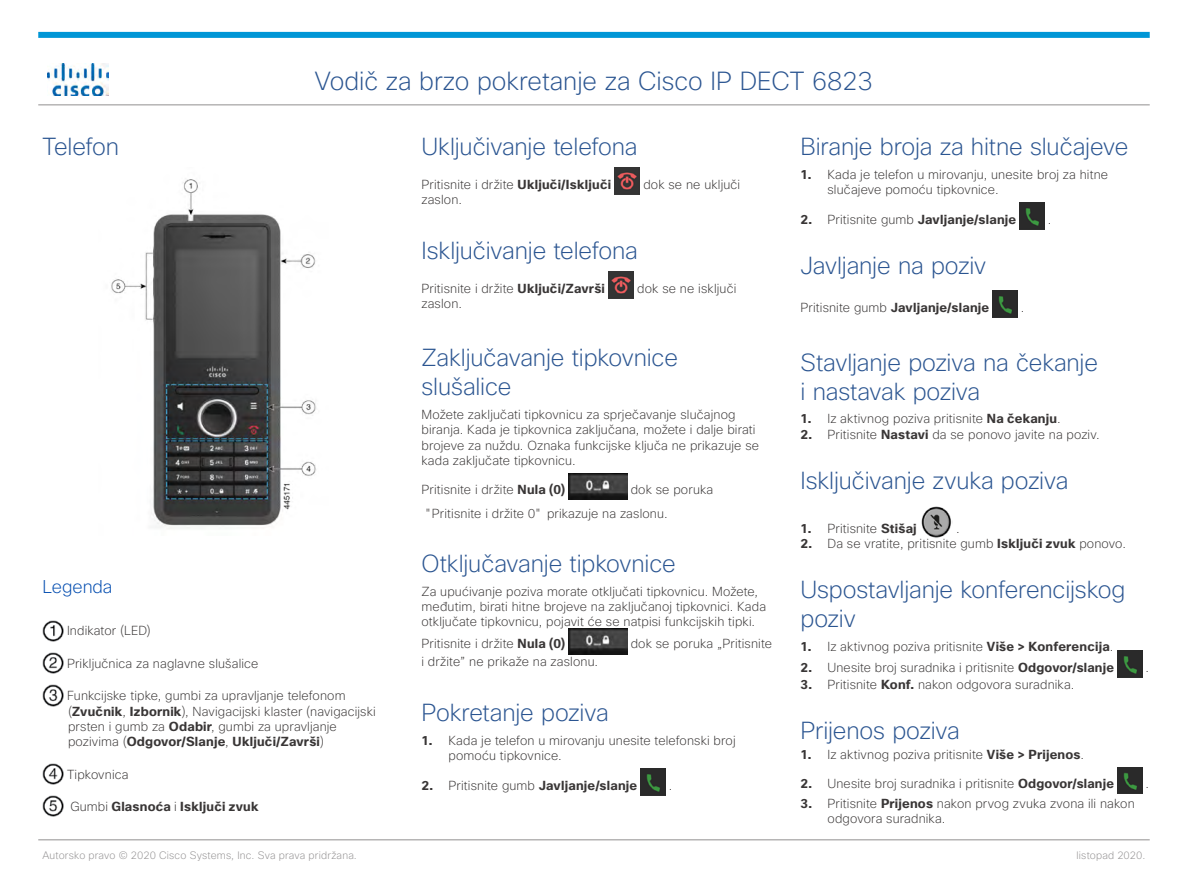
<style>
.page{position:relative;width:1188px;height:893px;background:#fff}
.page>*{position:absolute;margin:0;border:0;box-sizing:border-box;transform-origin:0 0}
.primary_head{font:200 25.5px "Cisco Sans";color:#2b5591}
.Heading_1{font:200 24px/28.8px "Cisco Sans";letter-spacing:-.005em;color:#2b5591}
.image__1{font:200 18px "Cisco Sans";letter-spacing:-.005em;color:#004baf}
.body{font:200 12.75px/15.3px "Cisco Sans";letter-spacing:.01em;color:#393636}
.legend{font:200 12.75px/15.3px "Cisco Sans";letter-spacing:.01em;color:#393636}
.body-2{font:700 12.75px "Cisco Sans";letter-spacing:.015em;color:#393636}
.legend-2{font:700 12.75px "Cisco Sans";letter-spacing:.02em;color:#393636}
.Footer_left{font:200 10.5px "Cisco Sans";letter-spacing:.02em;color:#918f90}
.Footer_right{font:200 10.5px "Cisco Sans";letter-spacing:.015em;color:#918f90}
.s1{font-weight:700}
.s2{font-weight:200}
</style>
<div class="page">
<div style="left:38px;top:32px;width:1112px;height:6px;background:#0096d6"></div>
<hr style="left:38px;top:104px;width:1112px;height:1px;background:#918f90">
<hr style="left:38px;top:839px;width:1112px;height:1px;background:#918f90">
<img style="left:48px;top:64px;width:60px;height:32px">
<img style="left:111px;top:179px;width:205px;height:350px">
<img style="left:43px;top:620px;width:21px;height:21px">
<img style="left:43px;top:652px;width:21px;height:22px">
<img style="left:43px;top:685px;width:21px;height:21px">
<img style="left:43px;top:763px;width:21px;height:21px">
<img style="left:43px;top:795px;width:21px;height:22px">
<img style="left:614px;top:168px;width:26px;height:27px">
<img style="left:608px;top:271px;width:26px;height:27px">
<img style="left:569px;top:473px;width:59px;height:27px">
<img style="left:569px;top:628px;width:59px;height:26px">
<img style="left:641px;top:768px;width:25px;height:27px">
<img style="left:1020px;top:203px;width:25px;height:27px">
<img style="left:993px;top:291px;width:25px;height:27px">
<img style="left:921px;top:506px;width:32px;height:32px">
<img style="left:1117px;top:650px;width:25px;height:27px">
<img style="left:1117px;top:767px;width:25px;height:27px">
<p class="primary_head" style="left:315px;top:64px;width:560px">Vodič za brzo pokretanje za Cisco IP DECT 6823</p>
<p class="Heading_1" style="left:43px;top:133px;width:78px">Telefon</p>
<p class="image__1" style="left:43px;top:575px;width:71px">Legenda</p>
<p class="legend" style="left:67px;top:624px;width:85px">Indikator (LED)</p>
<p class="legend" style="left:67px;top:656px;width:193px">Priključnica za naglavne slušalice</p>
<p class="legend" style="left:67px;top:688px;width:310px">Funkcijske tipke, gumbi za upravljanje telefonom (<span class="s1">Zvučnik</span>, <span class="s1">Izbornik</span>), Navigacijski klaster (navigacijski prsten i gumb za <span class="s1">Odabir</span>, gumbi za upravljanje pozivima (<span class="s1">Odgovor/Slanje</span>, <span class="s1">Uključi/Završi</span>)</p>
<p class="legend" style="left:67px;top:767px;width:63px">Tipkovnica</p>
<p class="legend-2" style="left:70px;top:798px;width:190px"><span class="s2">Gumbi</span> Glasnoća <span class="s2">i</span> Isključi zvuk</p>
<p class="Heading_1" style="left:422px;top:133px;width:218px">Uključivanje telefona</p>
<p class="body" style="left:422px;top:177px;width:191px">Pritisnite i držite <span class="s1">Uključi/Isključi</span></p>
<p class="body" style="left:643px;top:177px;width:98px">dok se ne uključi</p>
<p class="body" style="left:422px;top:193px;width:42px">zaslon.</p>
<p class="Heading_1" style="left:422px;top:237px;width:218px">Isključivanje telefona</p>
<p class="body" style="left:422px;top:281px;width:185px">Pritisnite i držite <span class="s1">Uključi/Završi</span></p>
<p class="body" style="left:637px;top:281px;width:101px">dok se ne isključi</p>
<p class="body" style="left:422px;top:296px;width:42px">zaslon.</p>
<p class="Heading_1" style="left:422px;top:344px;width:258px">Zaključavanje tipkovnice slušalice</p>
<p class="body" style="left:422px;top:407px;width:339px">Možete zaključati tipkovnicu za sprječavanje slučajnog biranja. Kada je tipkovnica zaključana, možete i dalje birati brojeve za nuždu. Oznaka funkcijske ključa ne prikazuje se kada zaključate tipkovnicu.</p>
<p class="body" style="left:422px;top:482px;width:145px">Pritisnite i držite <span class="s1">Nula (0)</span></p>
<p class="body" style="left:631px;top:482px;width:84px">dok se poruka</p>
<p class="body" style="left:425px;top:506px;width:244px">"Pritisnite i držite 0" prikazuje na zaslonu.</p>
<p class="Heading_1" style="left:422px;top:550px;width:256px">Otključavanje tipkovnice</p>
<p class="body" style="left:422px;top:584px;width:346px">Za upućivanje poziva morate otključati tipkovnicu. Možete, međutim, birati hitne brojeve na zaključanoj tipkovnici. Kada otključate tipkovnicu, pojavit će se natpisi funkcijskih tipki.</p>
<p class="body" style="left:422px;top:637px;width:145px">Pritisnite i držite <span class="s1">Nula (0)</span></p>
<p class="body" style="left:631px;top:637px;width:143px">dok se poruka „Pritisnite</p>
<p class="body" style="left:422px;top:655px;width:178px">i držite” ne prikaže na zaslonu.</p>
<p class="Heading_1" style="left:422px;top:699px;width:189px">Pokretanje poziva</p>
<p class="body" style="left:449px;top:733px;width:289px;text-indent:-27px"><span class="s1">1.</span> Kada je telefon u mirovanju unesite telefonski broj pomoću tipkovnice.</p>
<p class="body-2" style="left:422px;top:777px;width:217px">2. <span class="s2">Pritisnite gumb</span> Javljanje/slanje</p>
<p class="body" style="left:669px;top:778px;width:5px">.</p>
<p class="Heading_1" style="left:801px;top:133px;width:329px">Biranje broja za hitne slučajeve</p>
<p class="body" style="left:828px;top:167px;width:282px;text-indent:-27px"><span class="s1">1.</span> Kada je telefon u mirovanju, unesite broj za hitne slučajeve pomoću tipkovnice.</p>
<p class="body-2" style="left:801px;top:211px;width:217px">2. <span class="s2">Pritisnite gumb</span> Javljanje/slanje</p>
<p class="body" style="left:1048px;top:212px;width:5px">.</p>
<p class="Heading_1" style="left:801px;top:252px;width:187px">Javljanje na poziv</p>
<p class="body-2" style="left:801px;top:299px;width:190px"><span class="s2">Pritisnite gumb</span> Javljanje/slanje</p>
<p class="body" style="left:1021px;top:300px;width:5px">.</p>
<p class="Heading_1" style="left:801px;top:349px;width:299px">Stavljanje poziva na čekanje i nastavak poziva</p>
<p class="body" style="left:801px;top:412px;width:262px"><span class="s1">1.</span> Iz aktivnog poziva pritisnite <span class="s1">Na čekanju</span>.</p>
<p class="body" style="left:801px;top:427px;width:301px"><span class="s1">2.</span> Pritisnite <span class="s1">Nastavi</span> da se ponovo javite na poziv.</p>
<p class="Heading_1" style="left:801px;top:467px;width:269px">Isključivanje zvuka poziva</p>
<p class="body" style="left:801px;top:521px;width:118px"><span class="s1">1.</span> Pritisnite <span class="s1">Stišaj</span></p>
<p class="body" style="left:956px;top:521px;width:5px">.</p>
<p class="body" style="left:801px;top:536px;width:327px"><span class="s1">2.</span> Da se vratite, pritisnite gumb <span class="s1">Isključi zvuk</span> ponovo.</p>
<p class="Heading_1" style="left:801px;top:576px;width:326px">Uspostavljanje konferencijskog poziv</p>
<p class="body" style="left:801px;top:639px;width:314px"><span class="s1">1.</span> Iz aktivnog poziva pritisnite <span class="s1">Više &gt; Konferencija</span>.</p>
<p class="body" style="left:801px;top:660px;width:315px"><span class="s1">2.</span> Unesite broj suradnika i pritisnite <span class="s1">Odgovor/slanje</span></p>
<p class="body" style="left:1146px;top:660px;width:5px">.</p>
<p class="body" style="left:801px;top:677px;width:275px"><span class="s1">3.</span> Pritisnite <span class="s1">Konf.</span> nakon odgovora suradnika.</p>
<p class="Heading_1" style="left:801px;top:717px;width:161px">Prijenos poziva</p>
<p class="body" style="left:801px;top:747px;width:285px"><span class="s1">1.</span> Iz aktivnog poziva pritisnite <span class="s1">Više &gt; Prijenos</span>.</p>
<p class="body" style="left:801px;top:777px;width:315px"><span class="s1">2.</span> Unesite broj suradnika i pritisnite <span class="s1">Odgovor/slanje</span></p>
<p class="body" style="left:1146px;top:777px;width:5px">.</p>
<p class="body" style="left:828px;top:796px;width:309px;text-indent:-27px"><span class="s1">3.</span> Pritisnite <span class="s1">Prijenos</span> nakon prvog zvuka zvona ili nakon odgovora suradnika.</p>
<p class="Footer_left" style="left:43px;top:848px;width:316px">Autorsko pravo © 2020 Cisco Systems, Inc. Sva prava pridržana.</p>
<p class="Footer_right" style="left:1077px;top:848px;width:70px">listopad 2020.</p>
</div>
